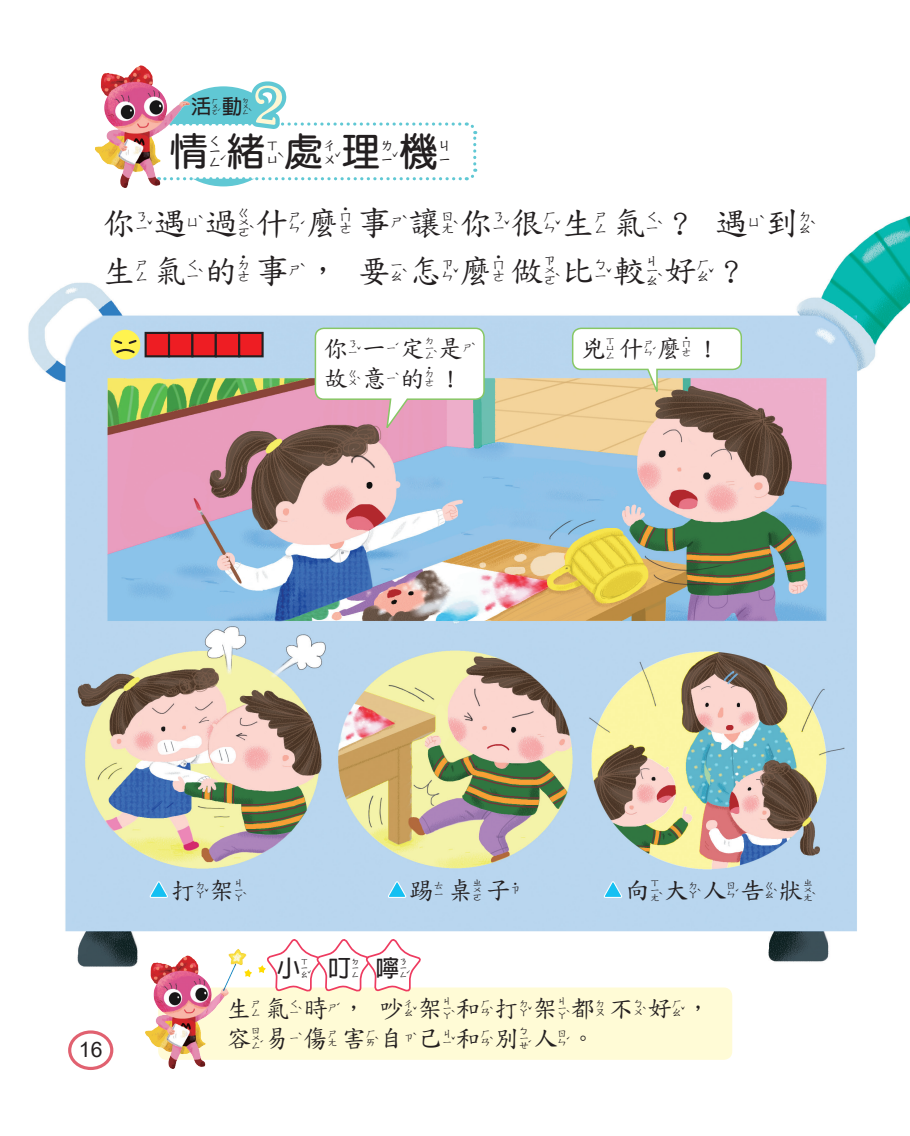
<style>
.page{position:relative;width:910px;height:1136px;background:#fff}
.page>*{position:absolute;margin:0;border:0;box-sizing:border-box;transform-origin:0 0}
.t1{font:700 38.25px "Yen Round Zuinn EG";color:#231f20}
.t2{font:34.05px/47.8px "DFP Biao Kai W5 Zhu In BFW";color:#231f20}
.t3{font:25.5px/29.7px "DFP Biao Kai W5 Zhu In BFW";color:#231f20}
.t4{font:700 23.4px "Lin Gothic Zuinn EG";color:#231f20}
.t5{font:21.3px "Arial";color:#231f20}
.t6{font:700 20.25px "Lin Gothic Zuinn EG";color:#231f20}
.s1{font-family:"DFP Biao Kai W5 Po In 3 BFW"}
.s2{font-family:"DFP Biao Kai W5 Po In 1 BFW"}
</style>
<div class="page">
<img style="left:28px;top:65px;width:882px;height:1005px">
<img style="left:95px;top:66px;width:94px;height:121px">
<svg style="left:314px;top:327px;width:171px;height:106px"></svg>
<svg style="left:571px;top:327px;width:172px;height:72px"></svg>
<svg style="left:149px;top:880px;width:19px;height:19px"></svg>
<svg style="left:387px;top:880px;width:19px;height:19px"></svg>
<svg style="left:603px;top:880px;width:19px;height:19px"></svg>
<div style="left:158px;top:987px;width:574px;height:72px;background:#fffbd6;border-radius:9px"></div>
<svg style="left:258px;top:937px;width:164px;height:133px"></svg>
<img style="left:145px;top:946px;width:106px;height:121px">
<div style="left:146px;top:333px;width:23px;height:23px;background:#ee1d23"></div>
<div style="left:145px;top:332px;width:25px;height:25px;border:2px solid #231f20"></div>
<div style="left:169px;top:333px;width:23px;height:23px;background:#ee1d23"></div>
<div style="left:168px;top:332px;width:25px;height:25px;border:2px solid #231f20"></div>
<div style="left:192px;top:333px;width:24px;height:23px;background:#ee1d23"></div>
<div style="left:191px;top:332px;width:26px;height:25px;border:2px solid #231f20"></div>
<div style="left:216px;top:333px;width:23px;height:23px;background:#ee1d23"></div>
<div style="left:215px;top:332px;width:25px;height:25px;border:2px solid #231f20"></div>
<div style="left:239px;top:333px;width:24px;height:23px;background:#ee1d23"></div>
<div style="left:238px;top:332px;width:26px;height:25px;border:2px solid #231f20"></div>
<div style="left:111px;top:330px;width:29px;height:29px;background:#fff34f;border-radius:50%"></div>
<svg style="left:113px;top:340px;width:25px;height:15px"></svg>
<div style="left:70px;top:1031px;width:42px;height:37px;background:#fff;border-radius:50%"></div>
<div style="left:68px;top:1030px;width:45px;height:39px;border:3px solid #e16170;border-radius:50%"></div>
<svg style="left:146px;top:75px;width:332px;height:175px"></svg>
<p class="t6" style="left:191px;top:96px;width:62px">活動</p>
<h1 class="t1" style="left:170px;top:132px;width:289px">情緒處理機</h1>
<h2 class="t2" style="left:102px;top:199px;width:716px">你遇過<span class="s1">什</span><span class="s2">麼</span>事讓你很生氣？遇到生氣的事，要怎<span class="s2">麼</span>做比較好？</h2>
<p class="t3" style="left:323px;top:333px;width:155px">你<span class="s2">一</span>定是故意的！</p>
<p class="t3" style="left:580px;top:333px;width:155px">兇<span class="s1">什</span><span class="s2">麼</span>！</p>
<p class="t3" style="left:171px;top:875px;width:78px">打架</p>
<p class="t3" style="left:409px;top:875px;width:116px">踢桌子</p>
<p class="t3" style="left:625px;top:875px;width:193px">向大人告狀</p>
<p class="t5" style="left:79px;top:1034px;width:25px">16</p>
<p class="t4" style="left:277px;top:955px;width:136px">小叮嚀</p>
<p class="t3" style="left:226px;top:993px;width:499px">生氣時，吵架<span class="s2">和</span>打架都<span class="s2">不</span>好，容易傷害自己<span class="s2">和</span>別人。</p>
</div>
